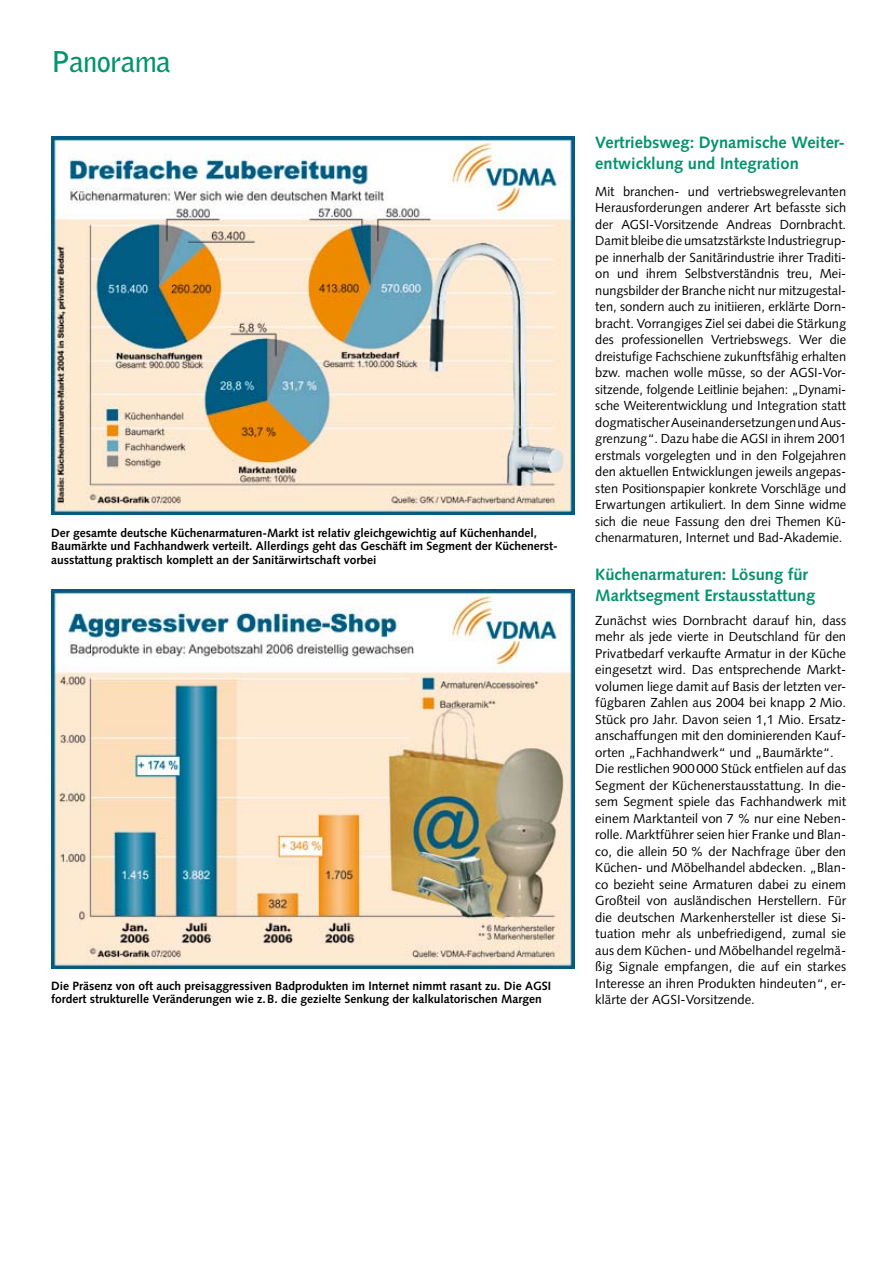
<style>
.page{position:relative;width:893px;height:1263px;background:#fff}
.page>*{position:absolute;margin:0;border:0;box-sizing:border-box;transform-origin:0 0}
.t1{font:700 28.5px "Bell Gothic Std";letter-spacing:-.015em;color:#00946c}
.t2{font:700 16.5px/21px "Syntax LT Std";color:#00946c}
.t3{font:13.2px/16.5px "Syntax LT Std";color:#000}
.t4{font:700 12px/13.5px "Syntax LT Std";color:#000}
</style>
<div class="page">
<img style="left:51px;top:136px;width:523px;height:379px">
<img style="left:51px;top:589px;width:523px;height:379px">
<h1 class="t1" style="left:51px;top:45px;width:121px">Panorama</h1>
<p class="t4" style="left:51px;top:526px;width:508px">Der gesamte deutsche Küchenarmaturen-Markt ist relativ gleichgewichtig auf Küchenhandel,<br>Baumärkte und Fachhandwerk verteilt. Allerdings geht das Geschäft im Segment der Küchenerst&shy;ausstattung praktisch komplett an der Sanitärwirtschaft vorbei</p>
<p class="t4" style="left:51px;top:979px;width:502px">Die Präsenz von oft auch preisaggressiven Badprodukten im Internet nimmt rasant zu. Die AGSI fordert strukturelle Veränderungen wie z.B. die gezielte Senkung der kalkulatorischen Margen</p>
<p class="t2" style="left:595px;top:132px;width:251px">Vertriebsweg: Dynamische Weiter&shy;entwicklung und Integration</p>
<p class="t3" style="left:595px;top:183px;width:252px">Mit branchen- und vertriebswegrelevanten Herausforderungen anderer Art befasste sich der AGSI-Vorsitzende Andreas Dornbracht.<br>Damit bleibe die umsatzstärkste Industriegrup&shy;pe innerhalb der Sanitärindustrie ihrer Traditi&shy;on und ihrem Selbstverständnis treu, Mei&shy;nungsbilder der Branche nicht nur mitzugestal&shy;ten, sondern auch zu initiieren, erklärte Dorn&shy;bracht. Vorrangiges Ziel sei dabei die Stärkung des professionellen Vertriebswegs. Wer die dreistufige Fachschiene zukunftsfähig erhalten bzw. machen wolle müsse, so der AGSI-Vor&shy;sitzende, folgende Leitlinie bejahen: „Dynami&shy;sche Weiterentwicklung und Integration statt dogmatischer Auseinandersetzungen und Aus&shy;grenzung“. Dazu habe die AGSI in ihrem 2001 erstmals vorgelegten und in den Folgejahren den aktuellen Entwicklungen jeweils angepas&shy;sten Positionspapier konkrete Vorschläge und Erwartungen artikuliert. In dem Sinne widme sich die neue Fassung den drei Themen Kü&shy;chenarmaturen, Internet und Bad-Akademie.</p>
<p class="t2" style="left:595px;top:563px;width:221px">Küchenarmaturen: Lösung für<br>Marktsegment Erstausstattung</p>
<p class="t3" style="left:595px;top:612px;width:252px">Zunächst wies Dornbracht darauf hin, dass mehr als jede vierte in Deutschland für den Privatbedarf verkaufte Armatur in der Küche eingesetzt wird. Das entsprechende Markt&shy;volumen liege damit auf Basis der letzten ver&shy;fügbaren Zahlen aus 2004 bei knapp 2 Mio.<br>Stück pro Jahr. Davon seien 1,1 Mio. Ersatz&shy;anschaffungen mit den dominierenden Kauf&shy;orten „Fachhandwerk“ und „Baumärkte“.<br>Die restlichen 900000 Stück entfielen auf das Segment der Küchenerstausstattung. In die&shy;sem Segment spiele das Fachhandwerk mit einem Marktanteil von 7 % nur eine Neben&shy;rolle. Marktführer seien hier Franke und Blan&shy;co, die allein 50 % der Nachfrage über den Küchen- und Möbelhandel abdecken. „Blan&shy;co bezieht seine Armaturen dabei zu einem Großteil von ausländischen Herstellern. Für die deutschen Markenhersteller ist diese Si&shy;tuation mehr als unbefriedigend, zumal sie aus dem Küchen- und Möbelhandel regelmä&shy;ßig Signale empfangen, die auf ein starkes Interesse an ihren Produkten hindeuten“, er&shy;klärte der AGSI-Vorsitzende.</p>
</div>
